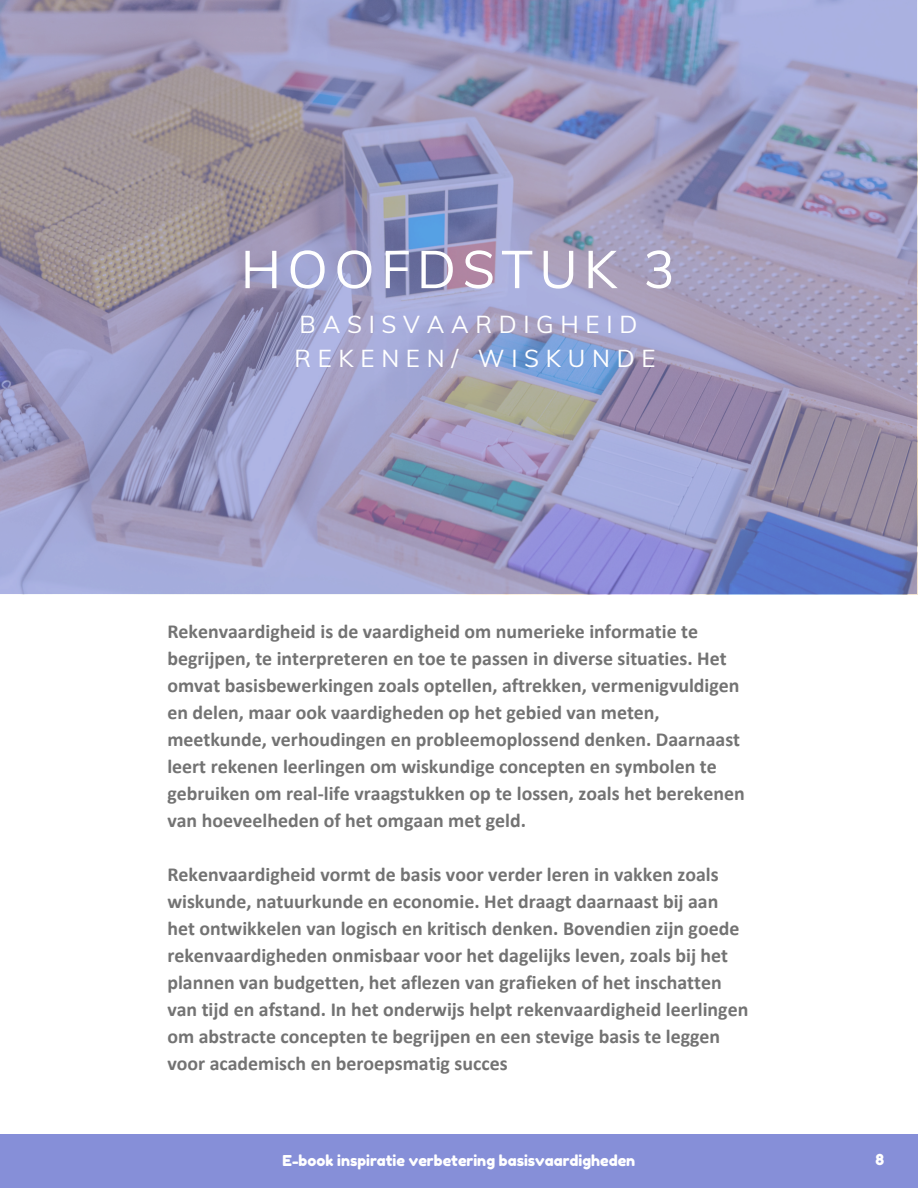
<style>
.page{position:relative;width:918px;height:1188px;background:#fff}
.page>*{position:absolute;margin:0;border:0;box-sizing:border-box;transform-origin:0 0}
.t1{font:52.5px "Muli";letter-spacing:.12em;color:#fff}
.t2{font:24px/33.8px "Muli";letter-spacing:.28em;color:#fff}
.t3{font:700 19.8px/27px "Calibri";color:#737373}
.t4{font:15px "Fredoka One";color:#fff}
</style>
<div class="page">
<img style="left:0;top:0;width:918px;height:594px">
<div style="left:0;top:1134px;width:918px;height:54px;background:#868fd8"></div>
<h3 class="t1" style="left:241px;top:235px;width:436px">HOOFDSTUK 3</h3>
<h3 class="t2" style="left:294px;top:307px;width:363px">BASISVAARDIGHEID<br>REKENEN/ WISKUNDE</h3>
<p class="t3" style="left:167px;top:619px;width:579px">Rekenvaardigheid is de vaardigheid om numerieke informatie te begrijpen, te interpreteren en toe te passen in diverse situaties. Het omvat basisbewerkingen zoals optellen, aftrekken, vermenigvuldigen en delen, maar ook vaardigheden op het gebied van meten, meetkunde, verhoudingen en probleemoplossend denken. Daarnaast leert rekenen leerlingen om wiskundige concepten en symbolen te gebruiken om real-life vraagstukken op te lossen, zoals het berekenen van hoeveelheden of het omgaan met geld.</p>
<p class="t3" style="left:167px;top:862px;width:582px">Rekenvaardigheid vormt de basis voor verder leren in vakken zoals wiskunde, natuurkunde en economie. Het draagt daarnaast bij aan het ontwikkelen van logisch en kritisch denken. Bovendien zijn goede rekenvaardigheden onmisbaar voor het dagelijks leven, zoals bij het plannen van budgetten, het aflezen van grafieken of het inschatten van tijd en afstand. In het onderwijs helpt rekenvaardigheid leerlingen om abstracte concepten te begrijpen en een stevige basis te leggen voor academisch en beroepsmatig succes</p>
<h2 class="t4" style="left:283px;top:1151px;width:354px">E-book inspiratie verbetering basisvaardigheden</h2>
<h1 class="t4" style="left:875px;top:1151px;width:10px">8</h1>
</div>
